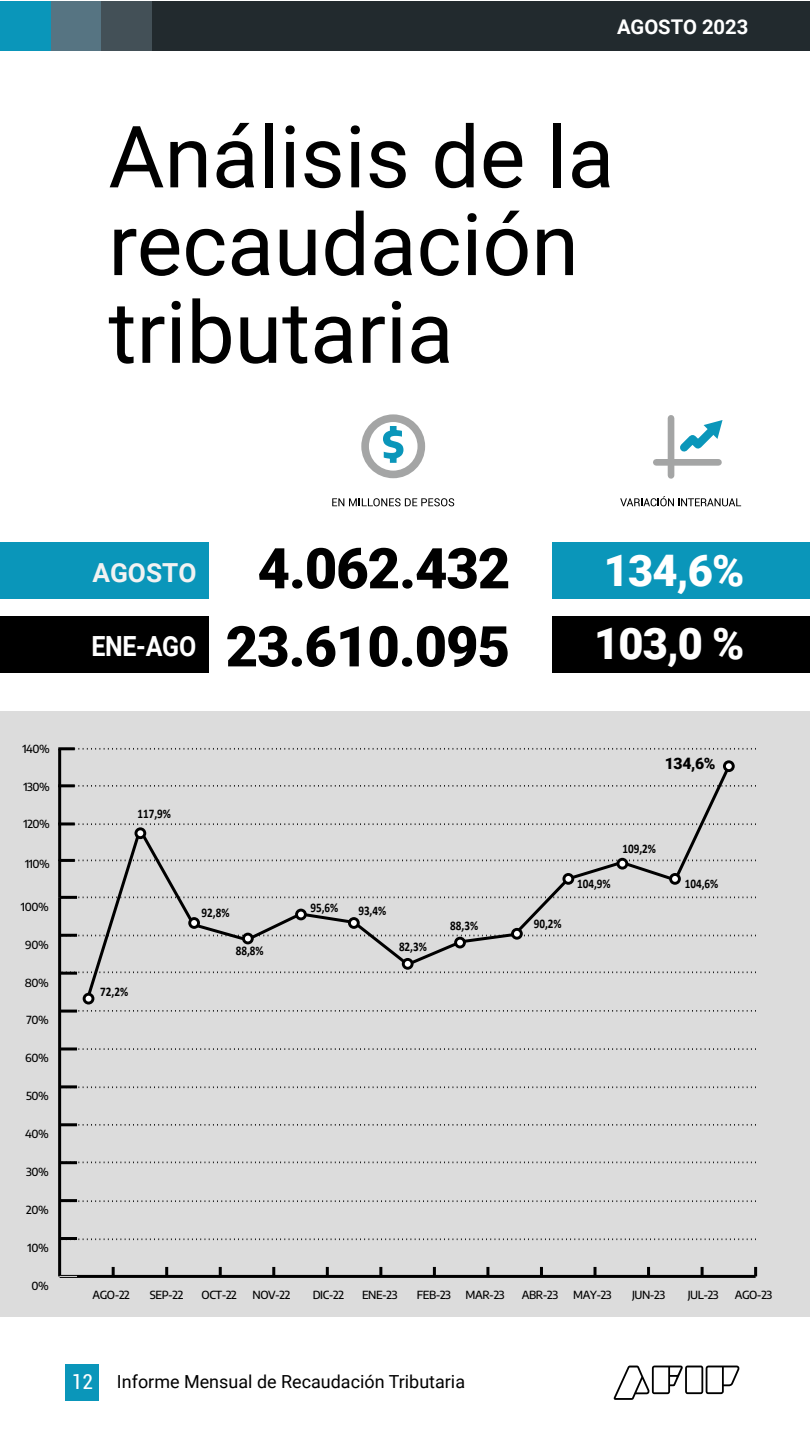
<style>
.page{position:relative;width:810px;height:1440px;background:#fff}
.page>*{position:absolute;margin:0;border:0;box-sizing:border-box;transform-origin:0 0}
.t1{font:85.95px/87.8px "Roboto";color:#000}
.t2{font:900 56.25px "Roboto";letter-spacing:-.02em;color:#000}
.t3{font:900 43.5px "Roboto";letter-spacing:-.02em;color:#fff}
.t4{font:700 20.25px "Roboto";color:#fff}
.t5{font:18px "Roboto";color:#000}
.t6{font:900 15.75px "Roboto";color:#000}
.t7{font:700 13.2px "Calibri";color:#000;scale:.85 1}
.t8{font:500 11.1px "Encode Sans";letter-spacing:-.04em;color:#000}
.s1{font-weight:700;font-size:26.25px;color:#f2f2f2}
.s2{font-stretch:condensed;font-size:20.55px;color:#fff}
</style>
<div class="page">
<div style="left:66px;top:1364px;width:33px;height:37px;background:#0a96ba"></div>
<svg style="left:614px;top:1366px;width:126px;height:34px"></svg>
<div style="left:151px;top:1px;width:659px;height:50px;background:#222a2e"></div>
<div style="left:51px;top:1px;width:50px;height:50px;background:#567482"></div>
<div style="left:101px;top:1px;width:51px;height:50px;background:#435057"></div>
<div style="left:0;top:1px;width:51px;height:50px;background:#0a96ba"></div>
<div style="left:0;top:542px;width:209px;height:56px;background:#0a96ba"></div>
<div style="left:553px;top:542px;width:257px;height:56px;background:#0a96ba"></div>
<svg style="left:332px;top:498px;width:122px;height:8px"></svg>
<div style="left:361px;top:414px;width:64px;height:64px;border:8px solid #a4a5a5;border-radius:50%"></div>
<svg style="left:383px;top:426px;width:20px;height:37px"></svg>
<svg style="left:620px;top:496px;width:121px;height:10px"></svg>
<svg style="left:674px;top:418px;width:49px;height:41px"></svg>
<div style="left:668px;top:418px;width:6px;height:57px;background:#a4a5a5"></div>
<div style="left:656px;top:459px;width:62px;height:7px;background:#a4a5a5"></div>
<div style="left:0;top:616px;width:209px;height:56px;background:#000"></div>
<div style="left:553px;top:616px;width:257px;height:56px;background:#000"></div>
<div style="left:0;top:712px;width:810px;height:605px;background:#dcdcdc"></div>
<svg style="left:78px;top:1048px;width:678px;height:2px"></svg>
<svg style="left:78px;top:1086px;width:678px;height:2px"></svg>
<svg style="left:78px;top:1124px;width:678px;height:2px"></svg>
<svg style="left:78px;top:1162px;width:678px;height:1px"></svg>
<svg style="left:78px;top:1200px;width:678px;height:2px"></svg>
<svg style="left:78px;top:1238px;width:678px;height:2px"></svg>
<hr style="left:60px;top:1275px;width:696px;height:3px;background:#000">
<svg style="left:112px;top:1267px;width:3px;height:8px"></svg>
<svg style="left:165px;top:1267px;width:3px;height:8px"></svg>
<svg style="left:219px;top:1267px;width:3px;height:8px"></svg>
<svg style="left:272px;top:1267px;width:3px;height:8px"></svg>
<svg style="left:326px;top:1267px;width:3px;height:8px"></svg>
<svg style="left:379px;top:1267px;width:3px;height:8px"></svg>
<svg style="left:433px;top:1267px;width:3px;height:8px"></svg>
<svg style="left:486px;top:1267px;width:3px;height:8px"></svg>
<svg style="left:540px;top:1267px;width:3px;height:8px"></svg>
<svg style="left:594px;top:1267px;width:3px;height:8px"></svg>
<svg style="left:647px;top:1267px;width:3px;height:8px"></svg>
<svg style="left:701px;top:1267px;width:3px;height:8px"></svg>
<svg style="left:754px;top:1267px;width:3px;height:9px"></svg>
<hr style="left:58px;top:897px;width:3px;height:379px;background:#000">
<hr style="left:60px;top:1237px;width:17px;height:3px;background:#000">
<hr style="left:60px;top:1199px;width:17px;height:3px;background:#000">
<hr style="left:60px;top:1161px;width:17px;height:3px;background:#000">
<hr style="left:60px;top:1123px;width:17px;height:3px;background:#000">
<hr style="left:60px;top:1085px;width:17px;height:3px;background:#000">
<hr style="left:60px;top:1047px;width:17px;height:3px;background:#000">
<hr style="left:60px;top:1010px;width:17px;height:3px;background:#000">
<hr style="left:60px;top:972px;width:17px;height:3px;background:#000">
<hr style="left:60px;top:934px;width:17px;height:3px;background:#000">
<hr style="left:60px;top:896px;width:17px;height:3px;background:#000">
<hr style="left:58px;top:860px;width:3px;height:38px;background:#000">
<hr style="left:58px;top:823px;width:3px;height:38px;background:#000">
<hr style="left:58px;top:786px;width:3px;height:38px;background:#000">
<hr style="left:58px;top:749px;width:3px;height:38px;background:#000">
<hr style="left:58px;top:822px;width:17px;height:3px;background:#000">
<hr style="left:58px;top:784px;width:17px;height:3px;background:#000">
<hr style="left:59px;top:859px;width:16px;height:3px;background:#000">
<hr style="left:58px;top:747px;width:17px;height:3px;background:#000">
<svg style="left:74px;top:748px;width:682px;height:2px"></svg>
<svg style="left:723px;top:760px;width:12px;height:12px"></svg>
<svg style="left:62px;top:762px;width:694px;height:250px"></svg>
<h3 class="t4" style="left:617px;top:13px;width:133px">AGOSTO 2023</h3>
<h1 class="t1" style="left:108px;top:110px;width:507px">Análisis de la recaudación tributaria</h1>
<h2 class="t2" style="left:92px;top:529px;width:419px"><span class="s1">AGOSTO</span> 4.062.432</h2>
<h3 class="t3" style="left:604px;top:540px;width:142px">134,6%</h3>
<h2 class="t2" style="left:91px;top:607px;width:420px"><sup>ENE-AGO</sup> 23.610.095</h2>
<h3 class="t3" style="left:594px;top:613px;width:152px">103,0 %</h3>
<p class="t8" style="left:23px;top:741px;width:29px">140%</p>
<p class="t8" style="left:24px;top:780px;width:28px">130%</p>
<p class="t8" style="left:24px;top:817px;width:28px">120%</p>
<p class="t8" style="left:25px;top:856px;width:26px">110%</p>
<p class="t8" style="left:21px;top:899px;width:29px">100%</p>
<p class="t8" style="left:25px;top:937px;width:25px">90%</p>
<p class="t8" style="left:25px;top:975px;width:26px">80%</p>
<p class="t8" style="left:27px;top:1013px;width:24px">70%</p>
<p class="t8" style="left:25px;top:1051px;width:25px">60%</p>
<p class="t8" style="left:26px;top:1088px;width:24px">50%</p>
<p class="t8" style="left:25px;top:1126px;width:25px">40%</p>
<p class="t8" style="left:26px;top:1164px;width:24px">30%</p>
<p class="t8" style="left:26px;top:1202px;width:24px">20%</p>
<p class="t8" style="left:28px;top:1240px;width:23px">10%</p>
<p class="t8" style="left:31px;top:1278px;width:19px">0%</p>
<p class="t7" style="left:137px;top:804px;width:41px">117,9%</p>
<p class="t7" style="left:100px;top:982px;width:34px">72,2%</p>
<p class="t7" style="left:202px;top:904px;width:34px">92,8%</p>
<p class="t7" style="left:236px;top:941px;width:34px">88,8%</p>
<h3 class="t6" style="left:665px;top:753px;width:52px">134,6%</h3>
<p class="t7" style="left:310px;top:898px;width:34px">95,6%</p>
<p class="t7" style="left:358px;top:902px;width:34px">93,4%</p>
<p class="t7" style="left:399px;top:937px;width:34px">82,3%</p>
<p class="t7" style="left:450px;top:916px;width:34px">88,3%</p>
<p class="t7" style="left:534px;top:914px;width:34px">90,2%</p>
<p class="t7" style="left:577px;top:874px;width:41px">104,9%</p>
<p class="t7" style="left:622px;top:840px;width:41px">109,2%</p>
<p class="t7" style="left:685px;top:874px;width:41px">104,6%</p>
<p class="t8" style="left:93px;top:1287px;width:39px">AGO-22</p>
<p class="t8" style="left:150px;top:1287px;width:35px">SEP-22</p>
<p class="t8" style="left:202px;top:1287px;width:37px">OCT-22</p>
<p class="t8" style="left:253px;top:1287px;width:39px">NOV-22</p>
<p class="t8" style="left:313px;top:1287px;width:33px">DIC-22</p>
<p class="t8" style="left:362px;top:1287px;width:37px">ENE-23</p>
<p class="t8" style="left:417px;top:1287px;width:36px">FEB-23</p>
<p class="t8" style="left:466px;top:1287px;width:41px">MAR-23</p>
<p class="t8" style="left:522px;top:1287px;width:38px">ABR-23</p>
<p class="t8" style="left:573px;top:1287px;width:40px">MAY-23</p>
<p class="t8" style="left:632px;top:1287px;width:35px">JUN-23</p>
<p class="t8" style="left:688px;top:1287px;width:32px">JUL-23</p>
<p class="t8" style="left:735px;top:1287px;width:39px">AGO-23</p>
<h3 class="t5" style="left:72px;top:1369px;width:395px"><span class="s2">12</span> Informe Mensual de Recaudación Tributaria</h3>
</div>
